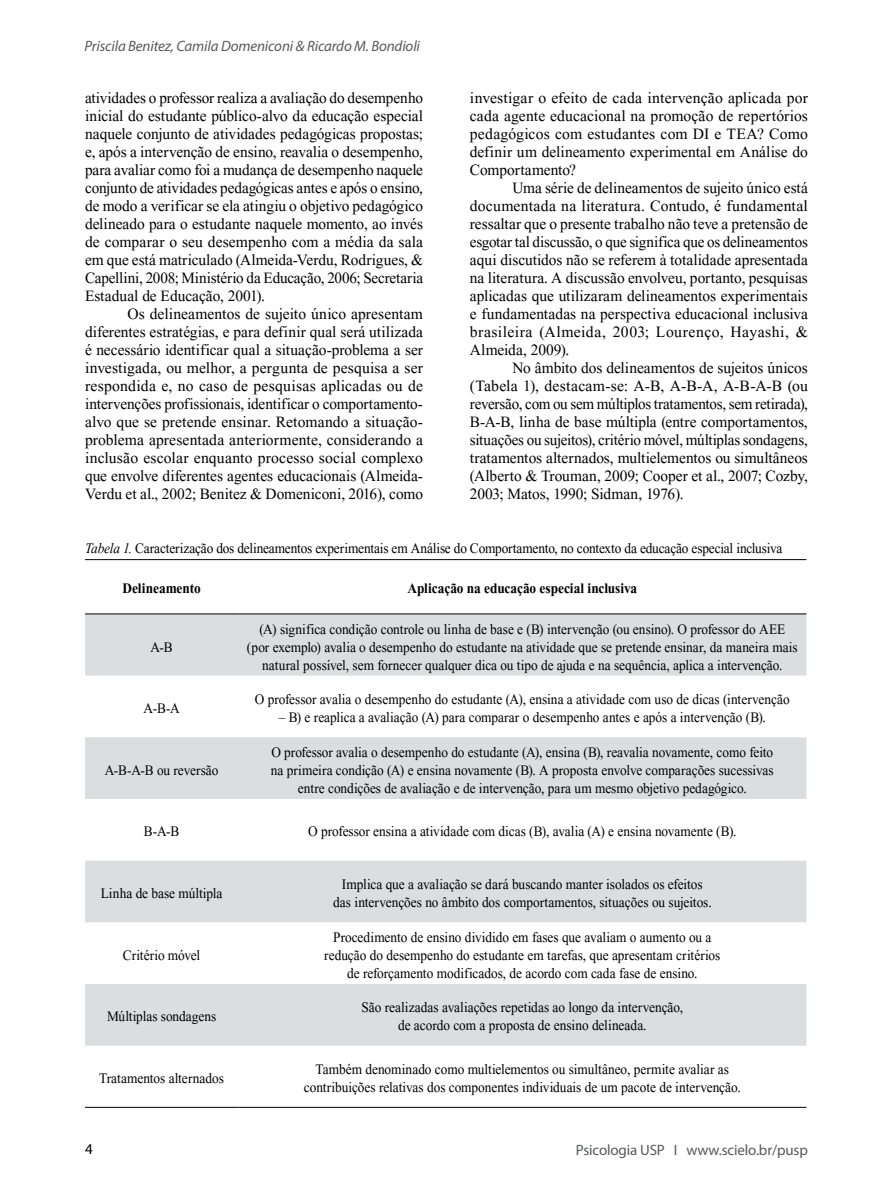
<style>
.page{position:relative;width:893px;height:1191px;background:#fff}
.page>*{position:absolute;margin:0;border:0;box-sizing:border-box;transform-origin:0 0}
.TEXTO{font:19.5px/18px "Aparajita";color:#000;text-align:justify}
.tabela-corpo{font:18px/18px "Aparajita";color:#000;text-align:center;scale:.92 1}
.tabela_figura-titulo{font:18px "Aparajita";letter-spacing:-.01em;color:#000;scale:.92 1}
.tabela-gravata{font:700 18px "Aparajita";letter-spacing:-.005em;color:#000;scale:.92 1}
.t1{font:italic 15px "Myriad Pro";letter-spacing:-.01em;color:#58595b}
.t2{font:15px "Myriad Pro";letter-spacing:-.01em;color:#58595b}
.t3{font:15px "Myriad Pro";color:#000}
.s1{font-style:italic}
</style>
<div class="page">
<svg style="left:85px;top:614px;width:721px;height:431px;fill:#dcddde"></svg>
<hr style="left:85px;top:559px;width:153px;height:1px;background:#000">
<hr style="left:238px;top:559px;width:568px;height:1px;background:#000">
<hr style="left:85px;top:613px;width:153px;height:1px;background:#000">
<hr style="left:238px;top:613px;width:568px;height:1px;background:#000">
<hr style="left:85px;top:1107px;width:153px;height:1px;background:#000">
<hr style="left:238px;top:1107px;width:568px;height:1px;background:#000">
<p class="t1" style="left:85px;top:37px;width:337px">Priscila Benitez, Camila Domeniconi &amp; Ricardo M. Bondioli</p>
<p class="TEXTO" style="left:85px;top:90px;width:340px">atividades o professor realiza a avaliação do desempenho inicial do estudante público-alvo da educação especial naquele conjunto de atividades pedagógicas propostas; e, após a intervenção de ensino, reavalia o desempenho, para avaliar como foi a mudança de desempenho naquele conjunto de atividades pedagógicas antes e após o ensino, de modo a verificar se ela atingiu o objetivo pedagógico delineado para o estudante naquele momento, ao invés de comparar o seu desempenho com a média da sala em que está matriculado (Almeida-Verdu, Rodrigues, &amp; Capellini, 2008; Ministério da Educação, 2006; Secretaria Estadual de Educação, 2001).</p>
<p class="TEXTO" style="left:85px;top:306px;width:340px;text-indent:43px">Os delineamentos de sujeito único apresentam diferentes estratégias, e para definir qual será utilizada é necessário identificar qual a situação-problema a ser investigada, ou melhor, a pergunta de pesquisa a ser respondida e, no caso de pesquisas aplicadas ou de intervenções profissionais, identificar o comportamento&shy;alvo que se pretende ensinar. Retomando a situação&shy;problema apresentada anteriormente, considerando a inclusão escolar enquanto processo social complexo que envolve diferentes agentes educacionais (Almeida-Verdu et al., 2002; Benitez &amp; Domeniconi, 2016), como</p>
<p class="TEXTO" style="left:470px;top:90px;width:340px">investigar o efeito de cada intervenção aplicada por cada agente educacional na promoção de repertórios pedagógicos com estudantes com DI e TEA? Como definir um delineamento experimental em Análise do Comportamento?</p>
<p class="TEXTO" style="left:470px;top:180px;width:340px;text-indent:43px">Uma série de delineamentos de sujeito único está documentada na literatura. Contudo, é fundamental ressaltar que o presente trabalho não teve a pretensão de esgotar tal discussão, o que significa que os delineamentos aqui discutidos não se referem à totalidade apresentada na literatura. A discussão envolveu, portanto, pesquisas aplicadas que utilizaram delineamentos experimentais e fundamentadas na perspectiva educacional inclusiva brasileira (Almeida, 2003; Lourenço, Hayashi, &amp; Almeida, 2009).</p>
<p class="TEXTO" style="left:470px;top:360px;width:340px;text-indent:43px">No âmbito dos delineamentos de sujeitos únicos (Tabela 1), destacam-se: A-B, A-B-A, A-B-A-B (ou reversão, com ou sem múltiplos tratamentos, sem retirada), B-A-B, linha de base múltipla (entre comportamentos, situações ou sujeitos), critério móvel, múltiplas sondagens, tratamentos alternados, multielementos ou simultâneos (Alberto &amp; Trouman, 2009; Cooper et al., 2007; Cozby, 2003; Matos, 1990; Sidman, 1976).</p>
<p class="tabela_figura-titulo" style="left:85px;top:537px;width:759px"><span class="s1">Tabela 1.</span> Caracterização dos delineamentos experimentais em Análise do Comportamento, no contexto da educação especial inclusiva</p>
<p class="tabela-gravata" style="left:123px;top:577px;width:87px">Delineamento</p>
<p class="tabela-gravata" style="left:407px;top:577px;width:251px">Aplicação na educação especial inclusiva</p>
<p class="tabela-corpo" style="left:150px;top:638px;width:26px">A-B</p>
<p class="tabela-corpo" style="left:144px;top:700px;width:41px">A-B-A</p>
<p class="tabela-corpo" style="left:105px;top:761px;width:125px">A-B-A-B ou reversão</p>
<p class="tabela-corpo" style="left:247px;top:620px;width:600px">(A) significa condição controle ou linha de base e (B) intervenção (ou ensino). O professor do AEE (por exemplo) avalia o desempenho do estudante na atividade que se pretende ensinar, da maneira mais natural possível, sem fornecer qualquer dica ou tipo de ajuda e na sequência, aplica a intervenção.</p>
<p class="tabela-corpo" style="left:255px;top:691px;width:583px">O professor avalia o desempenho do estudante (A), ensina a atividade com uso de dicas (intervenção</p>
<p class="tabela-corpo" style="left:279px;top:709px;width:531px">– B) e reaplica a avaliação (A) para comparar o desempenho antes e após a intervenção (B).</p>
<p class="tabela-corpo" style="left:271px;top:743px;width:548px">O professor avalia o desempenho do estudante (A), ensina (B), reavalia novamente, como feito na primeira condição (A) e ensina novamente (B). A proposta envolve comparações sucessivas entre condições de avaliação e de intervenção, para um mesmo objetivo pedagógico.</p>
<p class="tabela-corpo" style="left:144px;top:823px;width:40px">B-A-B</p>
<p class="tabela-corpo" style="left:308px;top:823px;width:467px">O professor ensina a atividade com dicas (B), avalia (A) e ensina novamente (B).</p>
<p class="tabela-corpo" style="left:101px;top:885px;width:134px">Linha de base múltipla</p>
<p class="tabela-corpo" style="left:333px;top:876px;width:413px">Implica que a avaliação se dará buscando manter isolados os efeitos das intervenções no âmbito dos comportamentos, situações ou sujeitos.</p>
<p class="tabela-corpo" style="left:123px;top:946px;width:86px">Critério móvel</p>
<p class="tabela-corpo" style="left:324px;top:928px;width:432px">Procedimento de ensino dividido em fases que avaliam o aumento ou a redução do desempenho do estudante em tarefas, que apresentam critérios de reforçamento modificados, de acordo com cada fase de ensino.</p>
<p class="tabela-corpo" style="left:107px;top:1008px;width:120px">Múltiplas sondagens</p>
<p class="tabela-corpo" style="left:361px;top:999px;width:351px">São realizadas avaliações repetidas ao longo da intervenção, de acordo com a proposta de ensino delineada.</p>
<p class="tabela-corpo" style="left:99px;top:1069px;width:137px">Tratamentos alternados</p>
<p class="tabela-corpo" style="left:304px;top:1060px;width:476px">Também denominado como multielementos ou simultâneo, permite avaliar as contribuições relativas dos componentes individuais de um pacote de intervenção.</p>
<p class="t3" style="left:85px;top:1139px;width:9px">4</p>
<p class="t2" style="left:576px;top:1140px;width:234px">Psicologia USP I www.scielo.br/pusp</p>
</div>
